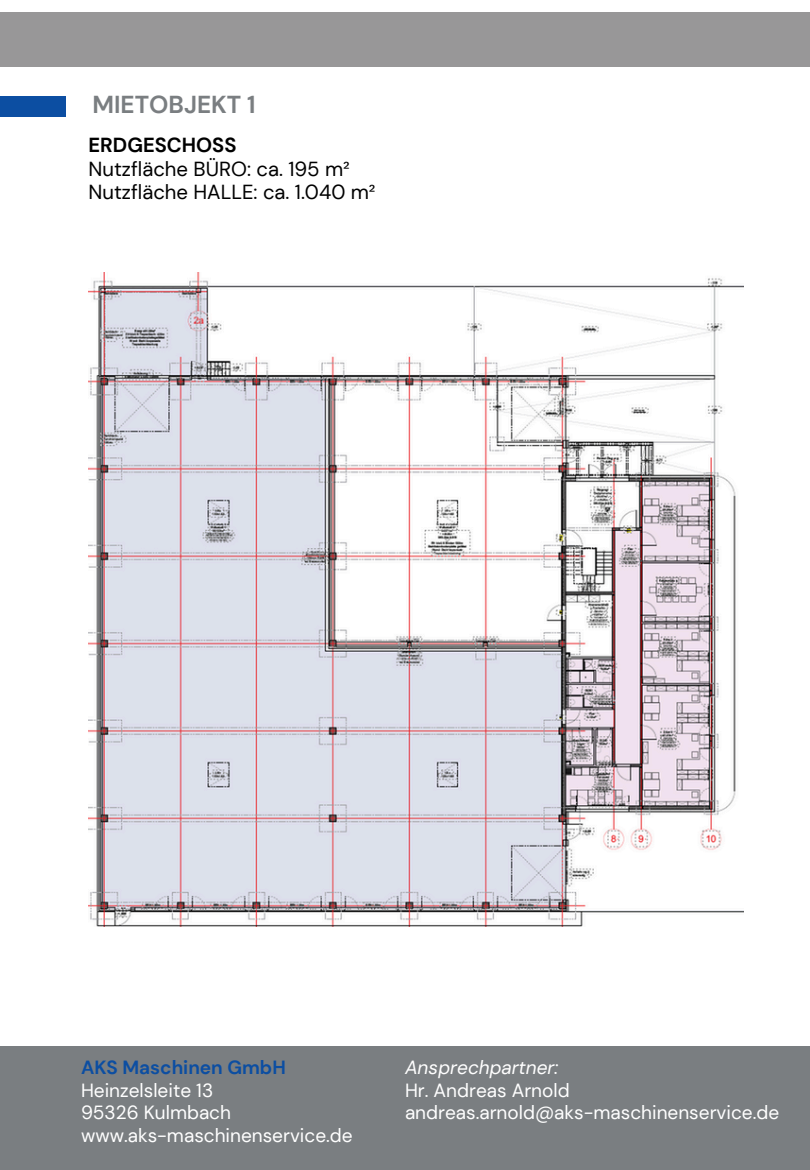
<style>
.page{position:relative;width:810px;height:1170px;background:#fff}
.page>*{position:absolute;margin:0;border:0;box-sizing:border-box;transform-origin:0 0}
.t1{font:700 24.45px "DM Sans";color:#7a7e81}
.t2{font:20.25px "DM Sans";color:#000}
.t3{font:700 20.25px "DM Sans";color:#000}
.t4{font:19.05px/22.5px "DM Sans";color:#fff}
.t5{font:700 19.05px "DM Sans";color:#0c4ea2}
.s1{font-style:italic}
</style>
<div class="page">
<div style="left:0;top:1047px;width:810px;height:123px;background:#7a7e81"></div>
<div style="left:0;top:12px;width:810px;height:55px;background:#989798"></div>
<div style="left:0;top:96px;width:66px;height:20px;background:#0c4ea2"></div>
<img style="left:89px;top:273px;width:654px;height:653px">
<p class="t1" style="left:92px;top:89px;width:165px">MIETOBJEKT 1</p>
<p class="t3" style="left:89px;top:132px;width:149px">ERDGESCHOSS</p>
<p class="t2" style="left:89px;top:156px;width:263px">Nutzfläche BÜRO: ca. 195 m²</p>
<p class="t2" style="left:89px;top:179px;width:289px">Nutzfläche HALLE: ca. 1.040 m²</p>
<p class="t5" style="left:81px;top:1055px;width:206px">AKS Maschinen GmbH</p>
<p class="t4" style="left:81px;top:1079px;width:134px">Heinzelsleite 13</p>
<p class="t4" style="left:81px;top:1102px;width:152px">95326 Kulmbach</p>
<p class="t4" style="left:81px;top:1124px;width:273px">www.aks-maschinenservice.de</p>
<p class="t4" style="left:405px;top:1057px;width:376px"><span class="s1">Ansprechpartner:<br></span>Hr. Andreas Arnold andreas.arnold@aks-maschinenservice.de</p>
</div>
